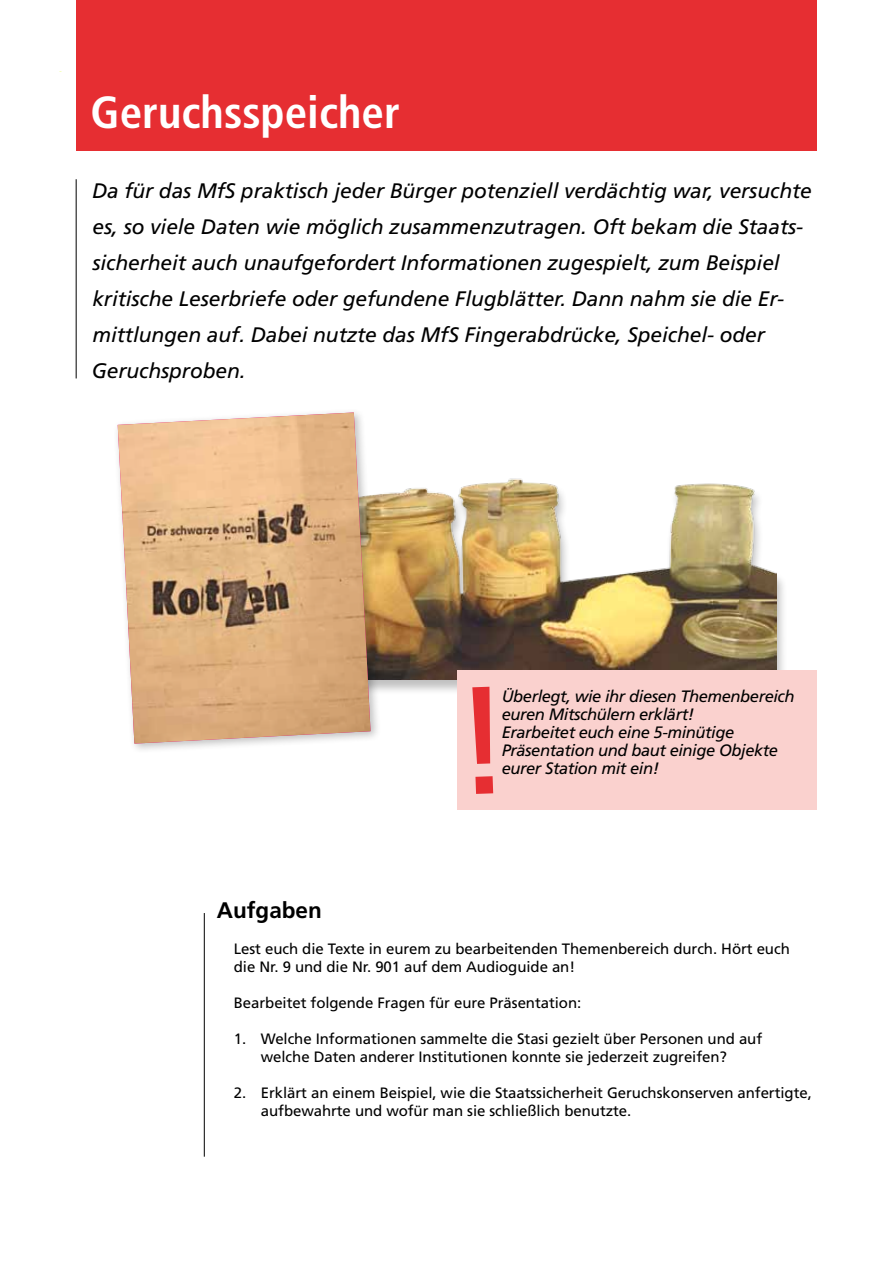
<style>
.page{position:relative;width:893px;height:1263px;background:#fff}
.page>*{position:absolute;margin:0;border:0;box-sizing:border-box;transform-origin:0 0}
.t1{font:700 condensed 45px "Frutiger LT";color:#fff}
.t2{font:700 22.5px "Frutiger LT";color:#000}
.t3{font:italic 21px/36px "Frutiger LT";letter-spacing:-.005em;color:#000}
.t4{font:italic 16.5px/18px "Frutiger LT";letter-spacing:-.025em;color:#000}
.t5{font:15px/18px "Frutiger LT";letter-spacing:-.005em;color:#000}
</style>
<div class="page">
<div style="left:353px;top:479px;width:434px;height:217px;background:#000;opacity:.25"></div>
<img style="left:381px;top:478px;width:395px;height:201px">
<div style="left:76px;top:0;width:740px;height:151px;background:#e62e32"></div>
<div style="left:457px;top:671px;width:359px;height:139px;background:#fad1ce"></div>
<hr style="left:76px;top:179px;width:1px;height:199px;background:#000">
<hr style="left:204px;top:913px;width:1px;height:244px;background:#000">
<div style="left:113px;top:408px;width:268px;height:346px;background:#000;opacity:.25"></div>
<img style="left:118px;top:412px;width:253px;height:332px">
<h1 class="t1" style="left:91px;top:86px;width:311px">Geruchsspeicher</h1>
<p class="t3" style="left:92px;top:173px;width:721px">Da für das MfS praktisch jeder Bürger potenziell verdächtig war, versuchte es, so viele Daten wie möglich zusammenzutragen. Oft bekam die Staats&shy;sicherheit auch unaufgefordert Informationen zugespielt, zum Beispiel kritische Leserbriefe oder gefundene Flugblätter. Dann nahm sie die Er&shy;mittlungen auf. Dabei nutzte das MfS Fingerabdrücke, Speichel- oder Geruchsproben.</p>
<h2 class="t2" style="left:217px;top:897px;width:107px">Aufgaben</h2>
<p class="t4" style="left:502px;top:687px;width:294px">Überlegt, wie ihr diesen Themenbereich euren Mitschülern erklärt!<br>Erarbeitet euch eine 5-minütige<br>Präsentation und baut einige Objekte eurer Station mit ein!</p>
<p class="t5" style="left:234px;top:940px;width:557px">Lest euch die Texte in eurem zu bearbeitenden Themenbereich durch. Hört euch die Nr. 9 und die Nr. 901 auf dem Audioguide an!</p>
<p class="t5" style="left:234px;top:994px;width:349px">Bearbeitet folgende Fragen für eure Präsentation:</p>
<p class="t5" style="left:234px;top:1030px;width:530px;text-align:center">1. Welche Informationen sammelte die Stasi gezielt über Personen und auf welche Daten anderer Institutionen konnte sie jederzeit zugreifen?</p>
<p class="t5" style="left:261px;top:1084px;width:552px;text-indent:-27px">2. Erklärt an einem Beispiel, wie die Staatssicherheit Geruchskonserven anfertigte, aufbewahrte und wofür man sie schließlich benutzte.</p>
</div>
